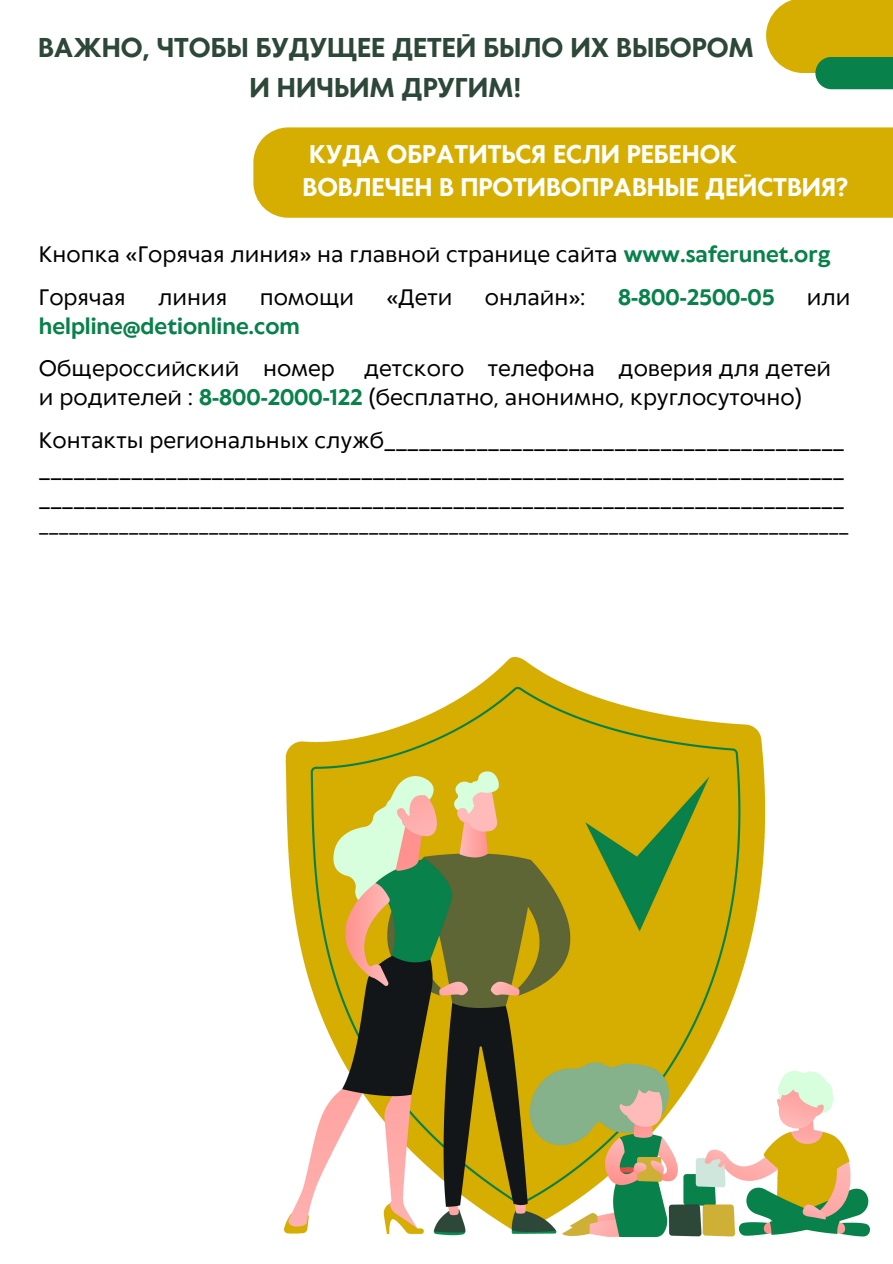
<style>
.page{position:relative;width:893px;height:1264px;background:#fff}
.page>*{position:absolute;margin:0;border:0;box-sizing:border-box;transform-origin:0 0}
.t1{font:700 25.5px/40px "Klein Text";color:#2d4739}
.t2{font:700 24px/32.5px "Klein Text";color:#fff}
.t3{font:21px/28.8px "Klein Text";color:#000}
.t4{font:700 21px "Klein Text";color:#09814a}
.t5{font:18.15px "Klein Text";color:#000}
.s1{font-weight:700;color:#09814a}
</style>
<div class="page">
<div style="left:766px;top:0;width:126px;height:73px;background:#d6ae01"></div>
<div style="left:815px;top:57px;width:77px;height:32px;background:#09814a"></div>
<div style="left:253px;top:127px;width:639px;height:91px;background:#d6ae01"></div>
<img style="left:285px;top:657px;width:584px;height:579px">
<p class="t1" style="left:249px;top:29px;width:506px;text-indent:-211px">ВАЖНО, ЧТОБЫ БУДУЩЕЕ ДЕТЕЙ БЫЛО ИХ ВЫБОРОМ<br>И НИЧЬИМ ДРУГИМ!</p>
<p class="t2" style="left:302px;top:140px;width:547px">КУДА ОБРАТИТЬСЯ ЕСЛИ РЕБЕНОК<br>ВОВЛЕЧЕН В ПРОТИВОПРАВНЫЕ ДЕЙСТВИЯ?</p>
<p class="t3" style="left:39px;top:241px;width:793px">Кнопка «Горячая линия» на главной странице сайта <span class="s1">www.saferunet.org</span></p>
<p class="t3" style="left:39px;top:284px;width:88px">Горячая</p>
<p class="t3" style="left:158px;top:284px;width:70px">линия</p>
<p class="t3" style="left:260px;top:284px;width:96px">помощи</p>
<p class="t3" style="left:386px;top:284px;width:67px">«Дети</p>
<p class="t3" style="left:485px;top:284px;width:102px">онлайн»:</p>
<p class="t4" style="left:618px;top:286px;width:158px">8-800-2500-05</p>
<p class="t3" style="left:806px;top:284px;width:45px">или</p>
<p class="t4" style="left:39px;top:315px;width:262px">helpline@detionline.com</p>
<p class="t3" style="left:39px;top:356px;width:297px">Общероссийский номер</p>
<p class="t3" style="left:364px;top:356px;width:468px">детского телефона доверия для детей</p>
<p class="t3" style="left:39px;top:385px;width:764px">и родителей : <span class="s1">8-800-2000-122</span> (бесплатно, анонимно, круглосуточно)</p>
<p class="t3" style="left:39px;top:427px;width:807px">Контакты региональных служб________________________________________</p>
<p class="t3" style="left:39px;top:456px;width:806px">______________________________________________________________________ ______________________________________________________________________</p>
<p class="t5" style="left:39px;top:516px;width:811px">_________________________________________________________________________________</p>
</div>
